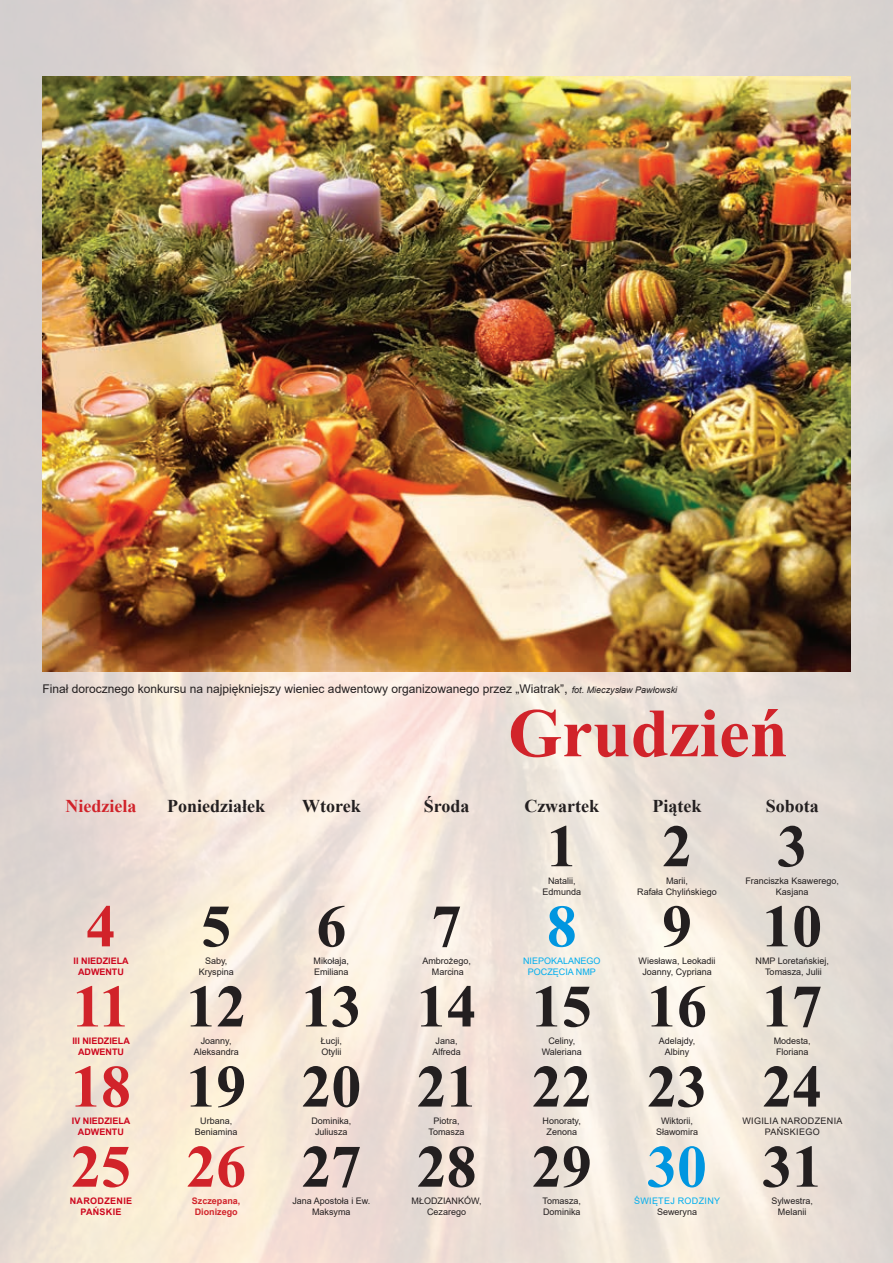
<style>
.page{position:relative;width:893px;height:1263px;background:#fff}
.page>*{position:absolute;margin:0;border:0;box-sizing:border-box;transform-origin:0 0}
.t1{font:700 69px "Times New Roman";color:#d1232a}
.t2{font:700 60px "Times New Roman";color:#231f20}
.t3{font:700 60px "Times New Roman";color:#d1232a}
.t4{font:700 60px "Times New Roman";color:#0096e0}
.t5{font:700 18px "Times New Roman";color:#231f20}
.t6{font:700 18px "Times New Roman";color:#d1232a}
.t7{font:12px "Arial";color:#231f20}
.t8{font:9px/10.8px "Arial";color:#231f20;text-align:center}
.t9{font:700 9px "Arial";color:#cd071e}
.t10{font:9px/10.8px "Arial";color:#00aeef;text-align:center}
.t11{font:9px/10.8px "Arial";letter-spacing:.035em;color:#231f20}
.t12{font:700 9px/10.8px "Arial";color:#d1232a;text-align:center}
.s1{font-size:13.5px}
.s2{font-style:italic;font-size:9px}
.s3{color:#d1232a}
.s4{color:#0096e0}
</style>
<div class="page">
<img style="left:0;top:0;width:893px;height:1263px">
<img style="left:43px;top:76px;width:807px;height:595px">
<h3 class="t7" style="left:43px;top:680px;width:636px">Finał dorocznego konkursu na najpiękniejszy wieniec adwentowy organizowanego przez „Wiatrak”<span class="s1">,</span> <span class="s2">fot. Mieczysław Pawłowski</span></h3>
<h1 class="t1" style="left:508px;top:683px;width:281px">Grudzień</h1>
<h3 class="t6" style="left:66px;top:792px;width:72px">Niedziela</h3>
<h3 class="t5" style="left:167px;top:792px;width:100px">Poniedziałek</h3>
<h3 class="t5" style="left:302px;top:792px;width:60px">Wtorek</h3>
<h3 class="t5" style="left:424px;top:792px;width:47px">Środa</h3>
<h3 class="t5" style="left:524px;top:792px;width:76px">Czwartek</h3>
<h3 class="t5" style="left:652px;top:792px;width:50px">Piątek</h3>
<h3 class="t5" style="left:766px;top:792px;width:55px">Sobota</h3>
<h2 class="t2" style="left:547px;top:803px;width:31px">1</h2>
<h2 class="t2" style="left:662px;top:803px;width:31px">2</h2>
<h2 class="t2" style="left:777px;top:803px;width:31px">3</h2>
<p class="t8" style="left:543px;top:875px;width:40px">Natalii,<br>Edmunda</p>
<p class="t8" style="left:637px;top:875px;width:81px">Marii,<br>Rafała Chylińskiego</p>
<p class="t8" style="left:745px;top:875px;width:95px">Franciszka Ksawerego,<br>Kasjana</p>
<h2 class="t3" style="left:86px;top:883px;width:31px">4</h2>
<h2 class="t2" style="left:201px;top:883px;width:31px">5</h2>
<h2 class="t2" style="left:316px;top:883px;width:31px">6</h2>
<h2 class="t2" style="left:432px;top:883px;width:31px">7</h2>
<h2 class="t4" style="left:547px;top:883px;width:31px">8</h2>
<h2 class="t2" style="left:662px;top:883px;width:162px">9 10</h2>
<p class="t9" style="left:74px;top:954px;width:24px">II NIEDZ</p>
<p class="t9" style="left:108px;top:954px;width:10px">IELA</p>
<p class="t9" style="left:78px;top:965px;width:29px">ADWENT</p>
<p class="t9" style="left:117px;top:965px;width:8px">U</p>
<p class="t8" style="left:199px;top:955px;width:37px">Saby,<br>Kryspina</p>
<p class="t8" style="left:314px;top:955px;width:37px;text-align:left">Mikołaja,<br>Emiliana</p>
<p class="t8" style="left:422px;top:955px;width:50px">Ambrożego,<br>Marcina</p>
<p class="t10" style="left:523px;top:955px;width:79px">NIEPOKALANEGO<br>POCZĘCIA NMP</p>
<p class="t8" style="left:638px;top:955px;width:79px">Wiesława, Leokadii<br>Joanny, Cypriana</p>
<p class="t8" style="left:755px;top:955px;width:75px">NMP Loretańskiej,<br>Tomasza, Julii</p>
<h2 class="t2" style="left:73px;top:963px;width:751px"><span class="s3">11</span> 12 13 14 15 16 17</h2>
<p class="t9" style="left:72px;top:1034px;width:26px">III NIEDZ</p>
<p class="t9" style="left:109px;top:1034px;width:10px">IELA</p>
<p class="t9" style="left:78px;top:1045px;width:29px">ADWENT</p>
<p class="t9" style="left:117px;top:1045px;width:8px">U</p>
<p class="t8" style="left:194px;top:1035px;width:47px">Joanny,<br>Aleksandra</p>
<p class="t8" style="left:321px;top:1035px;width:23px;text-align:left">Łucji,<br>Otylii</p>
<p class="t8" style="left:432px;top:1035px;width:30px">Jana,<br>Alfreda</p>
<p class="t8" style="left:542px;top:1035px;width:42px">Celiny,<br>Waleriana</p>
<p class="t8" style="left:659px;top:1035px;width:38px">Adelajdy,<br>Albiny</p>
<p class="t8" style="left:774px;top:1035px;width:39px;text-align:left">Modesta,<br>Floriana</p>
<h2 class="t2" style="left:71px;top:1043px;width:753px"><span class="s3">18</span> 19 20 21 22 23 24</h2>
<p class="t9" style="left:72px;top:1115px;width:27px">IV NIEDZ</p>
<p class="t9" style="left:110px;top:1115px;width:10px">IELA</p>
<p class="t9" style="left:78px;top:1125px;width:29px">ADWENT</p>
<p class="t9" style="left:117px;top:1125px;width:8px">U</p>
<p class="t8" style="left:195px;top:1115px;width:44px">Urbana,<br>Beniamina</p>
<p class="t8" style="left:311px;top:1115px;width:42px">Dominika,<br>Juliusza</p>
<p class="t8" style="left:429px;top:1115px;width:38px">Piotra,<br>Tomasza</p>
<p class="t8" style="left:543px;top:1115px;width:40px">Honoraty,<br>Zenona</p>
<p class="t8" style="left:656px;top:1115px;width:44px">Wiktorii,<br>Sławomira</p>
<p class="t11" style="left:765px;top:1115px;width:79px;text-indent:-22px">WIGILIA NARODZENIA<br>Pańskiego</p>
<h2 class="t2" style="left:71px;top:1123px;width:753px"><span class="s3">25 26</span> 27 28 29 <span class="s4">30</span> 31</h2>
<p class="t9" style="left:70px;top:1195px;width:8px">NARODZEN</p>
<p class="t9" style="left:123px;top:1195px;width:9px">IE</p>
<p class="t9" style="left:80px;top:1205px;width:43px">Pańskie</p>
<p class="t12" style="left:192px;top:1196px;width:50px">Szczepana,<br>Dionizego</p>
<p class="t8" style="left:292px;top:1196px;width:80px">Jana Apostoła i Ew.<br>Maksyma</p>
<p class="t8" style="left:412px;top:1196px;width:72px">MŁODZIANKÓW,<br>Cezarego</p>
<p class="t8" style="left:543px;top:1196px;width:40px;text-align:left">Tomasza,<br>Dominika</p>
<p class="t10" style="left:634px;top:1196px;width:13px">Świętej</p>
<p class="t10" style="left:678px;top:1196px;width:14px">Rodziny</p>
<p class="t8" style="left:657px;top:1206px;width:42px">Seweryna</p>
<p class="t8" style="left:771px;top:1196px;width:43px">Sylwestra,<br>Melanii</p>
</div>
